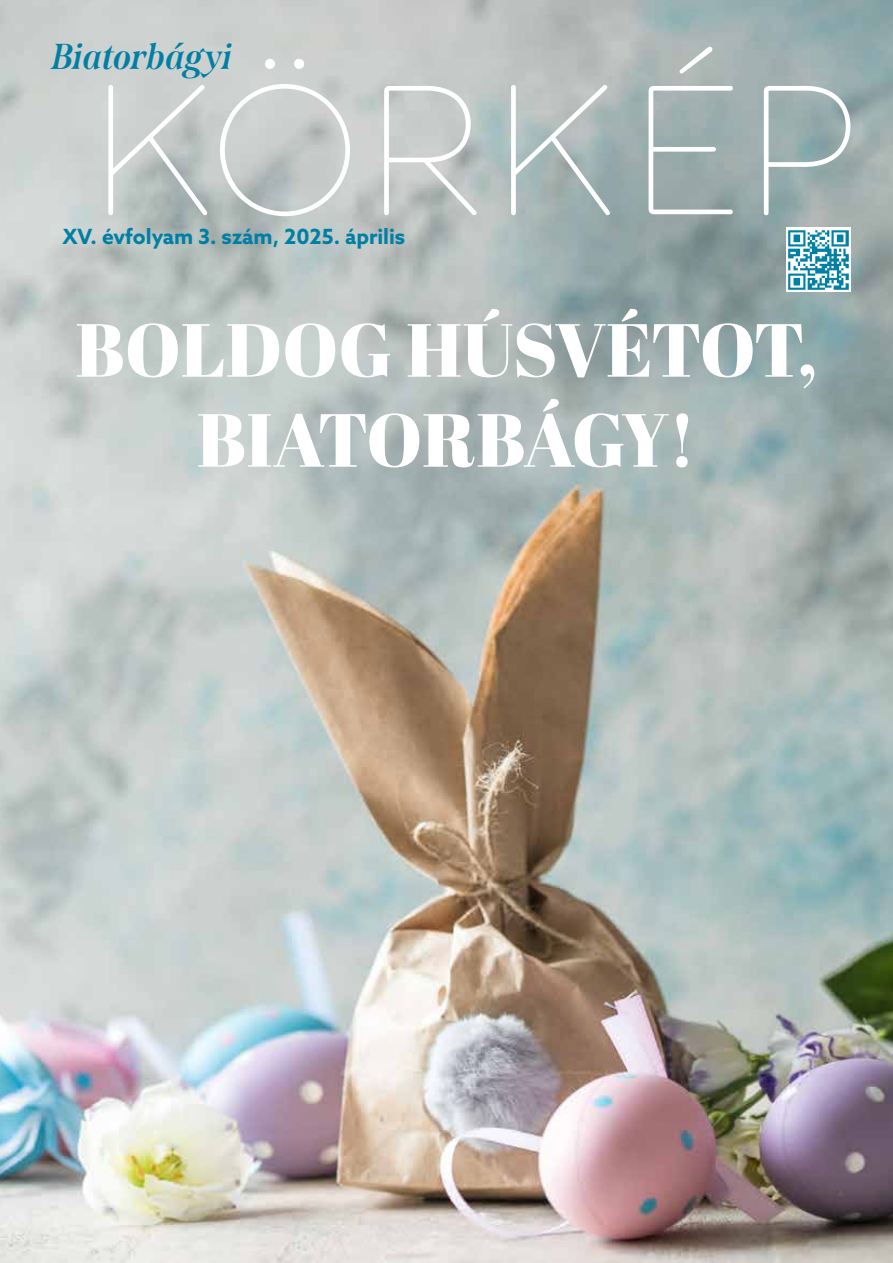
<style>
.page{position:relative;width:893px;height:1263px;background:#fff}
.page>*{position:absolute;margin:0;border:0;box-sizing:border-box;transform-origin:0 0}
.t1{font:100 195px "New Farm";letter-spacing:-.01em;color:#fff}
.t2{font:75px/90px "Abril Fatface";color:#fff;text-align:center}
.t3{font:italic 700 36px "Span";color:#007fa4}
.t4{font:700 21px "Azo Sans";color:#007fa4}
</style>
<div class="page">
<img style="left:0;top:0;width:893px;height:1263px">
<img style="left:786px;top:227px;width:64px;height:65px">
<h3 class="t3" style="left:53px;top:35px;width:182px">Biatorbágyi</h3>
<h1 class="t1" style="left:85px;top:38px;width:777px">KÖRKÉP</h1>
<p class="t4" style="left:63px;top:223px;width:344px">XV. évfolyam 3. szám, 2025. április</p>
<h2 class="t2" style="left:75px;top:303px;width:744px">BOLDOG HÚSVÉTOT,<br>BIATORBÁGY!</h2>
</div>
